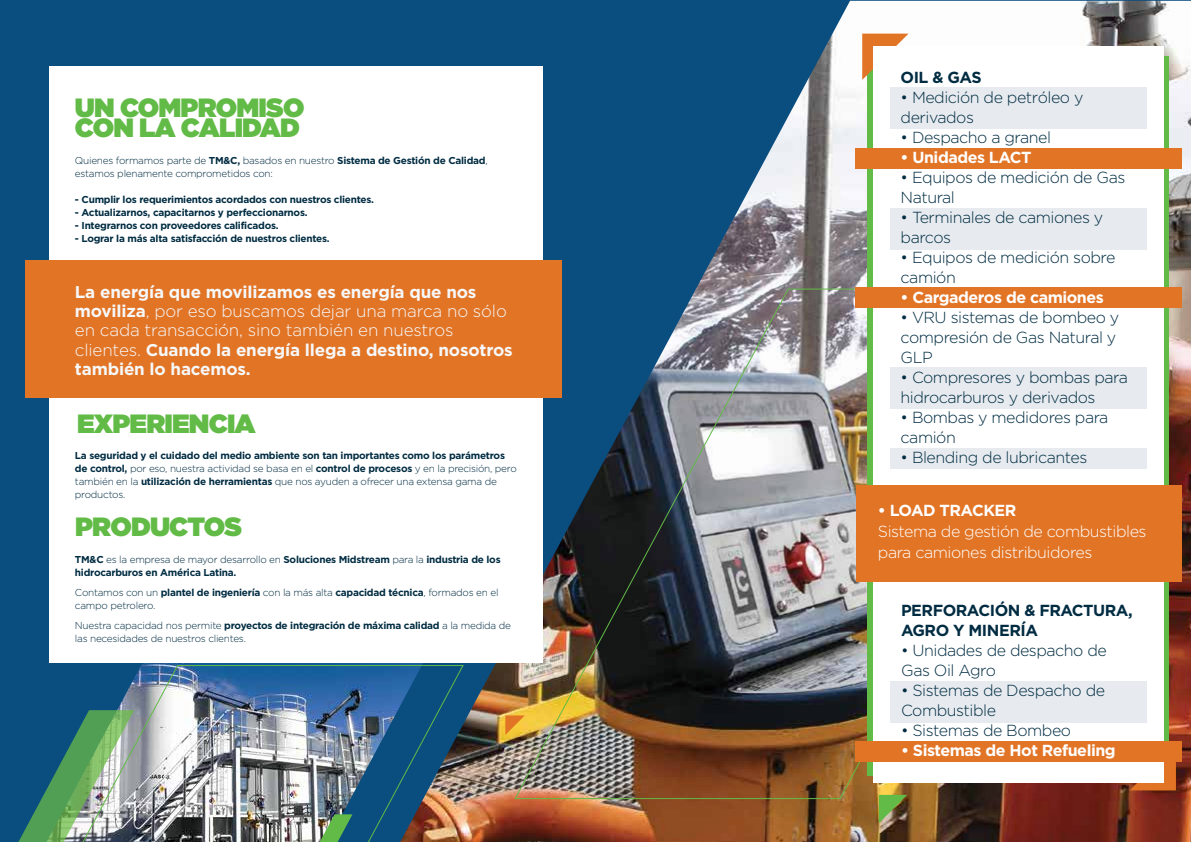
<style>
.page{position:relative;width:1191px;height:842px;background:#fff}
.page>*{position:absolute;margin:0;border:0;box-sizing:border-box;transform-origin:0 0}
.t1{font:900 26.4px/20.3px "Gotham";letter-spacing:-.03em;color:#62bb46}
.t2{font:700 17px/19.2px "Gotham";letter-spacing:-.01em;color:#f6f8fa}
.t3{font:300 16px/20px "Gotham";letter-spacing:-.03em;color:#002c42}
.t4{font:700 16px "Gotham";letter-spacing:-.03em;color:#fff}
.t5{font:300 16px/21px "Gotham";letter-spacing:-.03em;color:#fff}
.t6{font:700 16px/20px "Gotham";letter-spacing:-.03em;color:#002c42}
.t7{font:700 10px/13px "Gotham";letter-spacing:-.025em;color:#002c42}
.t8{font:300 10px/13px "Gotham";letter-spacing:-.025em;color:#002c42}
.s1{font-weight:700}
.s2{font-weight:300}
</style>
<div class="page">
<div style="left:0;top:0;width:1190px;height:842px;background:#0a4d7f"></div>
<img style="left:400px;top:1px;width:791px;height:841px">
<img style="left:18px;top:665px;width:446px;height:177px">
<img style="left:514px;top:288px;width:600px;height:512px">
<div style="left:49px;top:66px;width:493px;height:597px;background:#fff"></div>
<div style="left:867px;top:56px;width:301px;height:719px;background:#62bb46"></div>
<div style="left:25px;top:260px;width:537px;height:138px;background:#e27425"></div>
<svg style="left:879px;top:795px;width:28px;height:28px"></svg>
<svg style="left:1129px;top:762px;width:47px;height:28px"></svg>
<svg style="left:862px;top:34px;width:46px;height:46px"></svg>
<svg style="left:505px;top:715px;width:20px;height:20px"></svg>
<div style="left:873px;top:46px;width:290px;height:444px;background:#fff"></div>
<div style="left:873px;top:509px;width:290px;height:274px;background:#fff"></div>
<div style="left:856px;top:485px;width:325px;height:97px;background:#e27425"></div>
<div style="left:890px;top:87px;width:256px;height:42px;background:#e7ebef"></div>
<div style="left:890px;top:208px;width:256px;height:42px;background:#e7ebef"></div>
<div style="left:854px;top:287px;width:327px;height:21px;background:#e27425"></div>
<div style="left:890px;top:681px;width:256px;height:41px;background:#e7ebef"></div>
<div style="left:855px;top:741px;width:326px;height:21px;background:#e27425"></div>
<div style="left:890px;top:367px;width:256px;height:41px;background:#e7ebef"></div>
<div style="left:855px;top:148px;width:326px;height:21px;background:#e27425"></div>
<div style="left:890px;top:448px;width:256px;height:21px;background:#e7ebef"></div>
<h1 class="t1" style="left:75px;top:97px;width:231px">UN COMPROMISO<br>CON LA CALIDAD</h1>
<p class="t8" style="left:75px;top:154px;width:414px">Quienes formamos parte de <span class="s1">TM&amp;C,</span> basados en nuestro <span class="s1">Sistema de Gestión de Calidad</span>, estamos plenamente comprometidos con:</p>
<p class="t7" style="left:75px;top:193px;width:301px">- Cumplir los requerimientos acordados con nuestros clientes.</p>
<p class="t7" style="left:75px;top:206px;width:234px">- Actualizarnos, capacitarnos y perfeccionarnos.</p>
<p class="t7" style="left:75px;top:219px;width:205px">- Integrarnos con proveedores calificados.</p>
<p class="t7" style="left:75px;top:232px;width:256px">- Lograr la más alta satisfacción de nuestros clientes.</p>
<h2 class="t2" style="left:75px;top:282px;width:439px">La energía que movilizamos es energía que nos moviliza<span class="s2">, por eso buscamos dejar una marca no sólo en cada transacción, sino también en nuestros clientes.</span> Cuando la energía llega a destino, nosotros también lo hacemos.</h2>
<h1 class="t1" style="left:77px;top:413px;width:180px">EXPERIENCIA</h1>
<p class="t7" style="left:75px;top:448px;width:443px">La seguridad y el cuidado del medio ambiente son tan importantes como los parámetros de control, <span class="s2">por eso, nuestra actividad se basa en el</span> control de procesos <span class="s2">y en la precisión, pero también en la</span> utilización de herramientas <span class="s2">que nos ayuden a ofrecer una extensa gama de productos.</span></p>
<h1 class="t1" style="left:75px;top:516px;width:168px">PRODUCTOS</h1>
<p class="t7" style="left:75px;top:553px;width:427px">TM&amp;C <span class="s2">es la empresa de mayor desarrollo en</span> Soluciones Midstream <span class="s2">para la</span> industria de los hidrocarburos en América Latina.</p>
<p class="t8" style="left:75px;top:586px;width:425px">Contamos con un <span class="s1">plantel de ingeniería</span> con la más alta <span class="s1">capacidad técnica</span>, formados en el campo petrolero.</p>
<p class="t8" style="left:75px;top:619px;width:437px">Nuestra capacidad nos permite <span class="s1">proyectos de integración de máxima calidad</span> a la medida de las necesidades de nuestros clientes.</p>
<h3 class="t6" style="left:900px;top:67px;width:83px">OIL &amp; GAS</h3>
<h3 class="t3" style="left:900px;top:87px;width:184px">• Medición de petróleo y derivados</h3>
<h3 class="t3" style="left:900px;top:127px;width:152px">• Despacho a granel</h3>
<h3 class="t4" style="left:900px;top:148px;width:132px">• Unidades LACT</h3>
<h3 class="t3" style="left:900px;top:167px;width:226px">• Equipos de medición de Gas<br>Natural</h3>
<h3 class="t3" style="left:900px;top:207px;width:204px">• Terminales de camiones y barcos</h3>
<h3 class="t3" style="left:900px;top:247px;width:216px">• Equipos de medición sobre camión</h3>
<h3 class="t4" style="left:900px;top:288px;width:205px">• Cargaderos de camiones</h3>
<h3 class="t3" style="left:900px;top:307px;width:220px">• VRU sistemas de bombeo y compresión de Gas Natural y<br>GLP</h3>
<h3 class="t3" style="left:900px;top:367px;width:229px">• Compresores y bombas para hidrocarburos y derivados</h3>
<h3 class="t3" style="left:900px;top:407px;width:209px">• Bombas y medidores para camión</h3>
<h3 class="t3" style="left:900px;top:447px;width:188px">• Blending de lubricantes</h3>
<h3 class="t4" style="left:878px;top:501px;width:140px">• LOAD TRACKER</h3>
<h3 class="t5" style="left:878px;top:521px;width:270px">Sistema de gestión de combustibles para camiones distribuidores</h3>
<h3 class="t6" style="left:901px;top:600px;width:233px">PERFORACIÓN &amp; FRACTURA,<br>AGRO Y MINERÍA</h3>
<h3 class="t3" style="left:901px;top:640px;width:207px">• Unidades de despacho de<br>Gas Oil Agro</h3>
<h3 class="t3" style="left:901px;top:680px;width:205px">• Sistemas de Despacho de<br>Combustible</h3>
<h3 class="t3" style="left:901px;top:720px;width:172px">• Sistemas de Bombeo</h3>
<h3 class="t4" style="left:901px;top:741px;width:216px">• Sistemas de Hot Refueling</h3>
</div>
